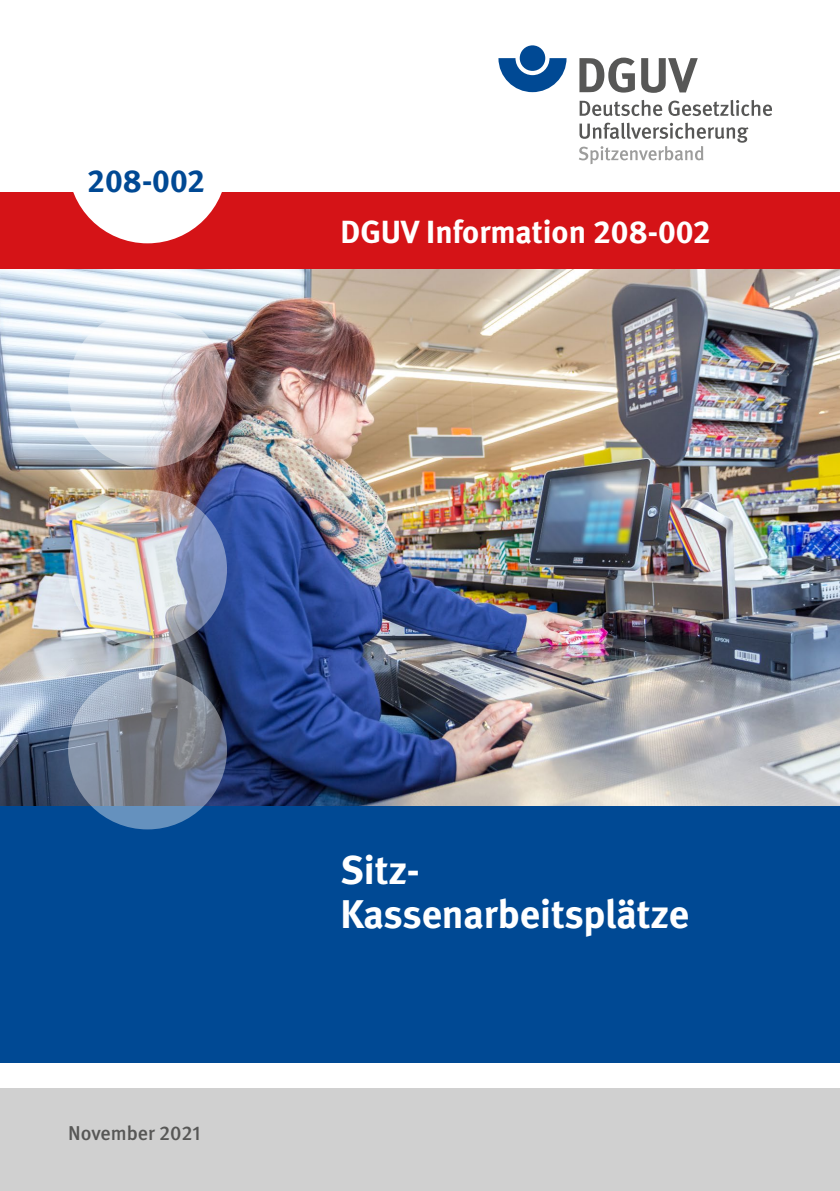
<style>
.page{position:relative;width:840px;height:1191px;background:#fff}
.page>*{position:absolute;margin:0;border:0;box-sizing:border-box;transform-origin:0 0}
.U1_bis_U4_Seite3_Titel{font:700 40px/44px "DGUV Meta";color:#fff}
.U1_bis_U4_Seite3_BestNr_Balken{font:700 32px "DGUV Meta";color:#fff}
.t1{font:700 32px "DGUV Meta";color:#004994}
.U1_bis_U4_Seite3_Ausgabe{font:500 20px "DGUV Meta";color:#575756}
</style>
<div class="page">
<img style="left:0;top:269px;width:839px;height:537px">
<div style="left:0;top:192px;width:839px;height:77px;background:#d51317"></div>
<div style="left:0;top:806px;width:839px;height:256px;background:#004994"></div>
<div style="left:0;top:1088px;width:839px;height:103px;background:#d0d0d0"></div>
<svg style="left:68px;top:309px;width:159px;height:159px"></svg>
<img style="left:68px;top:490px;width:159px;height:158px;border-radius:50%">
<svg style="left:68px;top:670px;width:159px;height:159px;background:#808a9b"></svg>
<div style="left:68px;top:85px;width:159px;height:158px;background:#fff;border-radius:50%"></div>
<svg style="left:498px;top:58px;width:68px;height:34px"></svg>
<div style="left:519px;top:45px;width:26px;height:26px;background:#004994;border-radius:50%"></div>
<svg style="left:579px;top:58px;width:55px;height:35px"></svg>
<svg style="left:641px;top:58px;width:56px;height:35px"></svg>
<svg style="left:579px;top:100px;width:82px;height:16px"></svg>
<svg style="left:668px;top:100px;width:103px;height:16px"></svg>
<svg style="left:579px;top:123px;width:169px;height:41px"></svg>
<p class="t1" style="left:87px;top:162px;width:119px">208-002</p>
<p class="U1_bis_U4_Seite3_BestNr_Balken" style="left:340px;top:212px;width:371px">DGUV Information 208-002</p>
<p class="U1_bis_U4_Seite3_Ausgabe" style="left:68px;top:1121px;width:133px">November 2021</p>
<p class="U1_bis_U4_Seite3_Titel" style="left:340px;top:849px;width:350px">Sitz-<br>Kassenarbeitsplätze</p>
</div>
